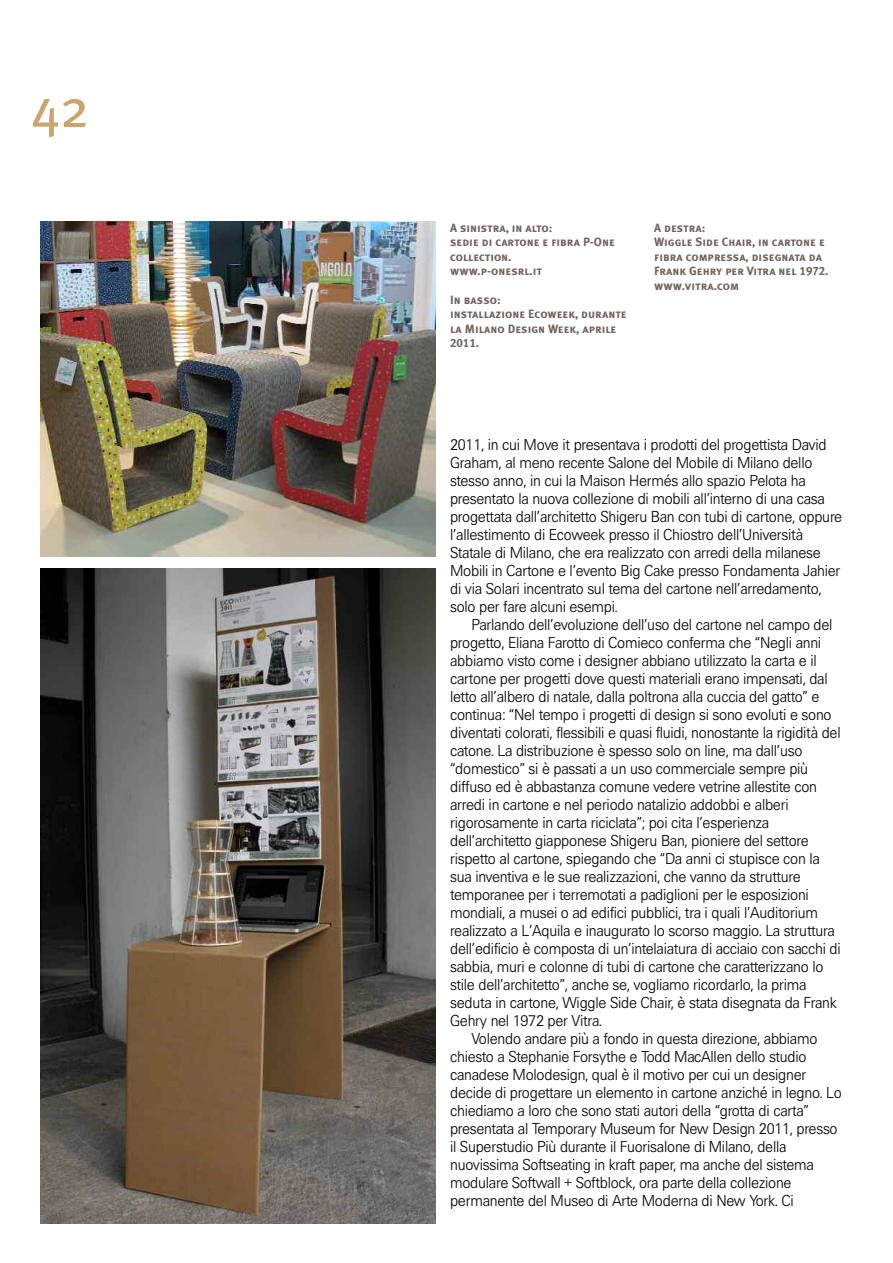
<style>
.page{position:relative;width:893px;height:1263px;background:#fff}
.page>*{position:absolute;margin:0;border:0;box-sizing:border-box;transform-origin:0 0}
.t1{font:54px "Meta Plus";color:#cba46e}
.t2{font:300 15px/18px "Univers SB";letter-spacing:-.015em;color:#000;scale:.95 1}
.t3{font:12px/14.4px "Meta Plus Bold Caps";color:#70615f}
</style>
<div class="page">
<img style="left:40px;top:221px;width:396px;height:335px">
<img style="left:40px;top:568px;width:396px;height:656px">
<h1 class="t1" style="left:31px;top:77px;width:60px">42</h1>
<p class="t3" style="left:450px;top:221px;width:166px">A sinistra, in alto:<br>sedie di cartone e fibra P-One collection.<br>www.p-onesrl.it</p>
<p class="t3" style="left:450px;top:293px;width:178px">In basso:<br>installazione Ecoweek, durante la Milano Design Week, aprile<br>2011.</p>
<p class="t3" style="left:654px;top:221px;width:176px">A destra:<br>Wiggle Side Chair, in cartone e fibra compressa, disegnata da<br>Frank Gehry per Vitra nel 1972. www.vitra.com</p>
<p class="t2" style="left:450px;top:436px;width:414px">2011, in cui Move it presentava i prodotti del progettista David Graham, al meno recente Salone del Mobile di Milano dello stesso anno, in cui la Maison Hermés allo spazio Pelota ha presentato la nuova collezione di mobili all’interno di una casa progettata dall’architetto Shigeru Ban con tubi di cartone, oppure l’allestimento di Ecoweek presso il Chiostro dell’Università Statale di Milano, che era realizzato con arredi della milanese Mobili in Cartone e l’evento Big Cake presso Fondamenta Jahier di via Solari incentrato sul tema del cartone nell’arredamento, solo per fare alcuni esempi.</p>
<p class="t2" style="left:471px;top:616px;width:382px">Parlando dell’evoluzione dell’uso del cartone nel campo del</p>
<p class="t2" style="left:450px;top:634px;width:392px">progetto, Eliana Farotto di Comieco conferma che “Negli anni</p>
<p class="t2" style="left:450px;top:652px;width:387px">abbiamo visto come i designer abbiano utilizzato la carta e il</p>
<p class="t2" style="left:450px;top:670px;width:399px">cartone per progetti dove questi materiali erano impensati, dal</p>
<p class="t2" style="left:450px;top:688px;width:390px">letto all’albero di natale, dalla poltrona alla cuccia del gatto” e</p>
<p class="t2" style="left:450px;top:706px;width:403px">continua: “Nel tempo i progetti di design si sono evoluti e sono</p>
<p class="t2" style="left:450px;top:724px;width:413px">diventati colorati, flessibili e quasi fluidi, nonostante la rigidità del</p>
<p class="t2" style="left:450px;top:742px;width:372px">catone. La distribuzione è spesso solo on line, ma dall’uso</p>
<p class="t2" style="left:450px;top:760px;width:378px">“domestico” si è passati a un uso commerciale sempre più</p>
<p class="t2" style="left:450px;top:778px;width:388px">diffuso ed è abbastanza comune vedere vetrine allestite con</p>
<p class="t2" style="left:450px;top:796px;width:358px">arredi in cartone e nel periodo natalizio addobbi e alberi</p>
<p class="t2" style="left:450px;top:814px;width:338px">rigorosamente in carta riciclata”; poi cita l’esperienza</p>
<p class="t2" style="left:450px;top:832px;width:379px">dell’architetto giapponese Shigeru Ban, pioniere del settore</p>
<p class="t2" style="left:450px;top:850px;width:391px">rispetto al cartone, spiegando che “Da anni ci stupisce con la</p>
<p class="t2" style="left:450px;top:868px;width:371px">sua inventiva e le sue realizzazioni, che vanno da strutture</p>
<p class="t2" style="left:450px;top:886px;width:379px">temporanee per i terremotati a padiglioni per le esposizioni</p>
<p class="t2" style="left:450px;top:904px;width:389px">mondiali, a musei o ad edifici pubblici, tra i quali l’Auditorium</p>
<p class="t2" style="left:450px;top:922px;width:407px">realizzato a L’Aquila e inaugurato lo scorso maggio. La struttura</p>
<p class="t2" style="left:450px;top:940px;width:413px">dell’edificio è composta di un’intelaiatura di acciaio con sacchi di</p>
<p class="t2" style="left:450px;top:958px;width:395px">sabbia, muri e colonne di tubi di cartone che caratterizzano lo</p>
<p class="t2" style="left:450px;top:976px;width:377px">stile dell’architetto”, anche se, vogliamo ricordarlo, la prima</p>
<p class="t2" style="left:450px;top:994px;width:409px">seduta in cartone, Wiggle Side Chair, è stata disegnata da Frank</p>
<p class="t2" style="left:450px;top:1012px;width:161px">Gehry nel 1972 per Vitra.</p>
<p class="t2" style="left:471px;top:1030px;width:366px">Volendo andare più a fondo in questa direzione, abbiamo</p>
<p class="t2" style="left:450px;top:1048px;width:377px">chiesto a Stephanie Forsythe e Todd MacAllen dello studio</p>
<p class="t2" style="left:450px;top:1066px;width:376px">canadese Molodesign, qual è il motivo per cui un designer</p>
<p class="t2" style="left:450px;top:1084px;width:414px">decide di progettare un elemento in cartone anziché in legno. Lo</p>
<p class="t2" style="left:450px;top:1102px;width:379px">chiediamo a loro che sono stati autori della “grotta di carta”</p>
<p class="t2" style="left:450px;top:1120px;width:409px">presentata al Temporary Museum for New Design 2011, presso</p>
<p class="t2" style="left:450px;top:1138px;width:356px">il Superstudio Più durante il Fuorisalone di Milano, della</p>
<p class="t2" style="left:450px;top:1156px;width:384px">nuovissima Softseating in kraft paper, ma anche del sistema</p>
<p class="t2" style="left:450px;top:1174px;width:361px">modulare Softwall + Softblock, ora parte della collezione</p>
<p class="t2" style="left:450px;top:1192px;width:363px">permanente del Museo di Arte Moderna di New York. Ci</p>
</div>
